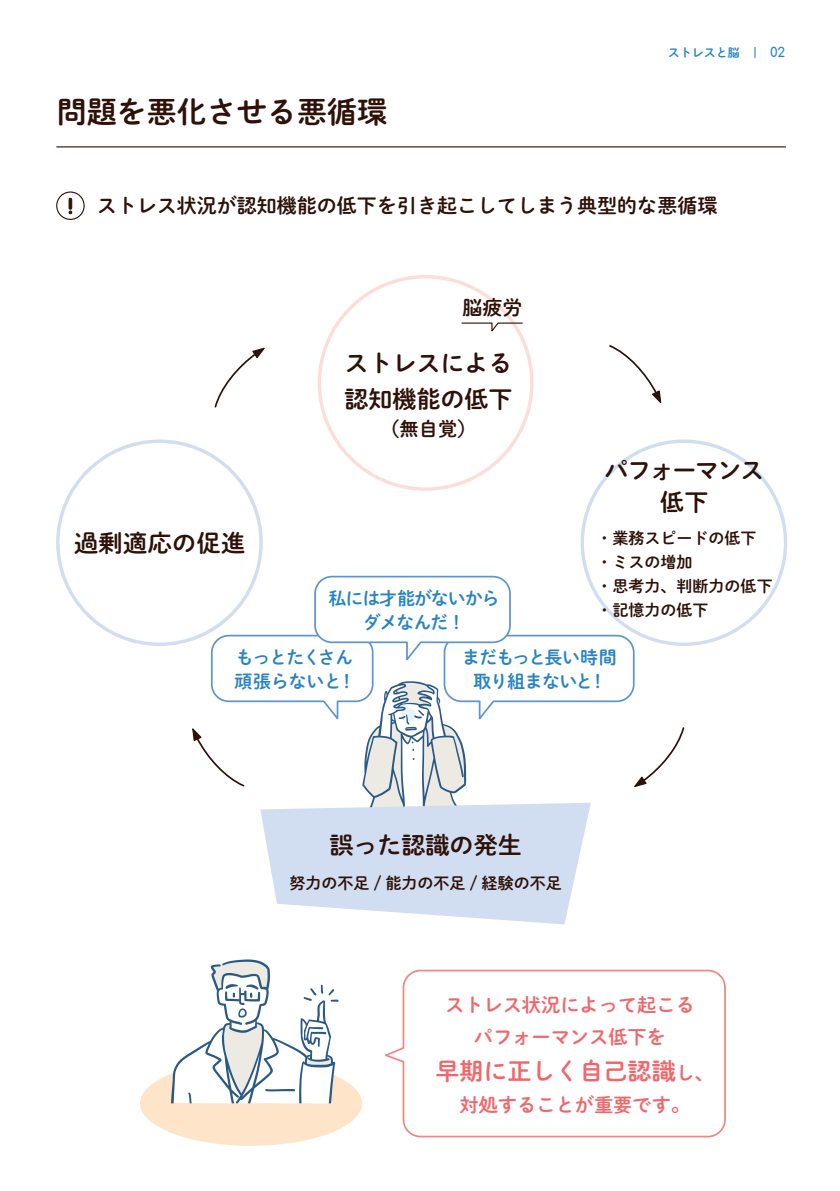
<style>
.page{position:relative;width:840px;height:1191px;background:#fff}
.page>*{position:absolute;margin:0;border:0;box-sizing:border-box;transform-origin:0 0}
.t1{font:30px "P Shuei M Go Std B";color:#2e1108}
.t2{font:24px/36px "P Shuei M Go Std B";color:#2e1108}
.t3{font:24px "P Shuei M Go Std B";color:#f1666a}
.t4{font:24px/32px "P Shuei M Go Std B";letter-spacing:-.06em;color:#2e1108;text-align:center}
.t5{font:24px "P Shuei M Go Std B";letter-spacing:.02em;color:#2e1108}
.t6{font:20px "P Shuei M Go Std B";color:#2e1108}
.t7{font:19.2px/32px "P Shuei M Go Std B";color:#f1666a;text-align:center}
.t8{font:19.2px "P Shuei M Go Std B";color:#2e1108}
.t9{font:18px/24px "P Shuei M Go Std B";letter-spacing:-.06em;color:#2783c5;text-align:center}
.t10{font:18px/24px "P Shuei M Go Std B";letter-spacing:-.04em;color:#2783c5}
.t11{font:16px/24px "P Shuei M Go Std B";color:#2e1108}
.t12{font:12px "P Shuei M Go Std B";color:#2783c5}
.s1{font-family:"Comfortaa";font-weight:600;font-size:13.2px}
.s2{font-size:19.2px}
</style>
<div class="page">
<hr style="left:57px;top:146px;width:728px;height:1px;background:#2e1108">
<div style="left:56px;top:191px;width:29px;height:29px;border:1px solid #2e1108;border-radius:50%"></div>
<svg style="left:68px;top:198px;width:4px;height:16px"></svg>
<div style="left:140px;top:1061px;width:222px;height:84px;background:#fee5ca;border-radius:50%"></div>
<svg style="left:171px;top:959px;width:167px;height:144px"></svg>
<svg style="left:385px;top:969px;width:341px;height:169px"></svg>
<svg style="left:260px;top:809px;width:330px;height:115px;background:#d7e2f3"></svg>
<svg style="left:609px;top:345px;width:53px;height:59px"></svg>
<svg style="left:214px;top:347px;width:51px;height:61px"></svg>
<svg style="left:461px;top:322px;width:62px;height:12px"></svg>
<svg style="left:191px;top:575px;width:494px;height:234px"></svg>
<h1 class="t1" style="left:57px;top:90px;width:331px">問題を悪化させる悪循環</h1>
<p class="t12" style="left:667px;top:43px;width:119px">ストレスと脳　|　<span class="s1">02</span></p>
<p class="t6" style="left:97px;top:191px;width:622px">ストレス状況が認知機能の低下を引き起こしてしまう典型的な悪循環</p>
<p class="t6" style="left:462px;top:293px;width:61px">脳疲労</p>
<h2 class="t5" style="left:74px;top:525px;width:172px">過剰適応の促進</h2>
<h2 class="t2" style="left:344px;top:344px;width:169px">ストレスによる認知機能の低下</h2>
<p class="t8" style="left:380px;top:415px;width:97px">（無自覚）</p>
<p class="t9" style="left:328px;top:585px;width:173px">私には才能がないからダメなんだ！</p>
<h2 class="t4" style="left:604px;top:453px;width:161px">パフォーマンス低下</h2>
<p class="t11" style="left:596px;top:525px;width:177px">・業務スピードの低下・ミスの増加<br>・思考力、判断力の低下・記憶力の低下</p>
<p class="t10" style="left:234px;top:645px;width:123px">もっとたくさん頑張らないと！</p>
<p class="t9" style="left:462px;top:645px;width:156px">まだもっと長い時間取り組まないと！</p>
<h2 class="t2" style="left:329px;top:826px;width:193px">誤った認識の発生</h2>
<p class="t11" style="left:289px;top:870px;width:273px">努力の不足 / 能力の不足 / 経験の不足</p>
<p class="t7" style="left:445px;top:988px;width:251px">ストレス状況によって起こるパフォーマンス低下を</p>
<h2 class="t3" style="left:435px;top:1053px;width:280px">早期に正しく自己認識<span class="s2">し、</span></h2>
<p class="t7" style="left:459px;top:1088px;width:232px">対処することが重要です。</p>
</div>
